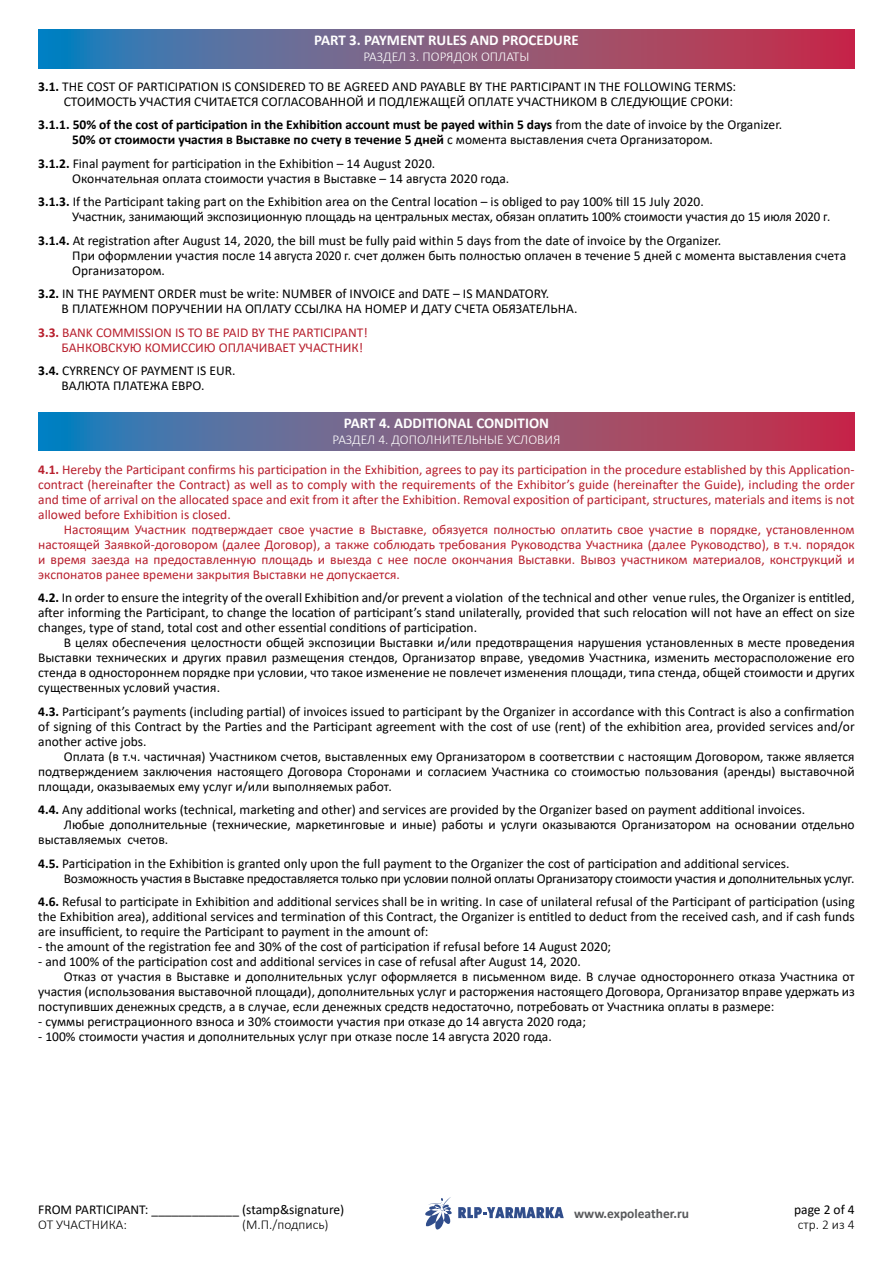
<style>
.page{position:relative;width:893px;height:1263px;background:#fff}
.page>*{position:absolute;margin:0;border:0;box-sizing:border-box;transform-origin:0 0}
.t1{font:700 15px "Calibri";color:#fff}
.t2{font:13.5px/15px "Calibri";color:#000;text-align:justify}
.t3{font:13.5px/15px "Calibri";color:#b8202e;text-align:justify}
.t4{font:13.5px/15px "Calibri";letter-spacing:-.02em;color:#000}
.t5{font:700 13.5px/15px "Calibri";color:#000}
.t6{font:300 13.5px "Calibri";color:#000}
.t7{font:300 13.5px "Calibri";color:#fff}
.t8{font:700 13.5px "Calibri";color:#58595b}
.s1{font-weight:700}
.s2{font-weight:400}
.s3{font-weight:300;color:#fff}
</style>
<div class="page">
<svg style="left:38px;top:412px;width:817px;height:39px;background:#7e5b81"></svg>
<svg style="left:38px;top:30px;width:817px;height:38px;background:#7e5b81"></svg>
<svg style="left:425px;top:1197px;width:27px;height:32px"></svg>
<svg style="left:458px;top:1207px;width:106px;height:11px"></svg>
<p class="t1" style="left:314px;top:30px;width:266px">PART 3. PAYMENT RULES AND PROCEDURE</p>
<p class="t7" style="left:363px;top:49px;width:167px">РАЗДЕЛ 3. ПОРЯДОК ОПЛАТЫ</p>
<p class="t2" style="left:38px;top:79px;width:699px;text-align:right"><span class="s1">3.1.</span> THE COST OF PARTICIPATION IS CONSIDERED TO BE AGREED AND PAYABLE BY THE PARTICIPANT IN THE FOLLOWING TERMS:<br>СТОИМОСТЬ УЧАСТИЯ СЧИТАЕТСЯ СОГЛАСОВАННОЙ И ПОДЛЕЖАЩЕЙ ОПЛАТЕ УЧАСТНИКОМ В СЛЕДУЮЩИЕ СРОКИ:</p>
<p class="t5" style="left:72px;top:117px;width:711px;text-indent:-34px">3.1.1. 50% of the cost of participation in the Exhibition account must be payed within 5 days <span class="s2">from the date of invoice by the Organizer.<br></span>50% от стоимости участия в Выставке по счету в течение 5 дней <span class="s2">с момента выставления счета Организатором.</span></p>
<p class="t2" style="left:72px;top:156px;width:438px;text-indent:-34px"><span class="s1">3.1.2.</span> Final payment for participation in the Exhibition – 14 August 2020.<br>Окончательная оплата стоимости участия в Выставке – 14 августа 2020 года.</p>
<p class="t2" style="left:72px;top:194px;width:759px;text-indent:-34px"><span class="s1">3.1.3.</span> If the Participant taking part on the Exhibition area on the Central location – is obliged to pay 100% till 15 July 2020.<br>Участник, занимающий экспозиционную площадь на центральных местах, обязан оплатить 100% стоимости участия до 15 июля 2020 г.</p>
<p class="t2" style="left:72px;top:233px;width:775px;text-align:left;text-indent:-34px"><span class="s1">3.1.4.</span> At registration after August 14, 2020, the bill must be fully paid within 5 days from the date of invoice by the Organizer.<br>При оформлении участия после 14 августа 2020 г. счет должен быть полностью оплачен в течение 5 дней с момента выставления счета<br>Организатором.</p>
<p class="t2" style="left:62px;top:286px;width:517px;text-indent:-23px"><span class="s1">3.2.</span> IN THE PAYMENT ORDER must be write: NUMBER of INVOICE and DATE – IS MANDATORY.<br>В ПЛАТЕЖНОМ ПОРУЧЕНИИ НА ОПЛАТУ ССЫЛКА НА НОМЕР И ДАТУ СЧЕТА ОБЯЗАТЕЛЬНА.</p>
<p class="t3" style="left:62px;top:325px;width:308px;text-indent:-23px"><span class="s1">3.3.</span> BANK COMMISSION IS TO BE PAID BY THE PARTICIPANT!<br>БАНКОВСКУЮ КОМИССИЮ ОПЛАЧИВАЕТ УЧАСТНИК!</p>
<p class="t2" style="left:38px;top:363px;width:199px;text-align:center"><span class="s1">3.4.</span> CYRRENCY OF PAYMENT IS EUR.<br>ВАЛЮТА ПЛАТЕЖА ЕВРО.</p>
<p class="t1" style="left:344px;top:412px;width:207px">PART 4. ADDITIONAL CONDITION</p>
<p class="t3" style="left:38px;top:425px;width:818px;line-height:29.4px;text-align:center"><span class="s3">РАЗДЕЛ 4. ДОПОЛНИТЕЛЬНЫЕ УСЛОВИЯ<br></span><span class="s1">4.1.</span> Hereby the Participant confirms his participation in the Exhibition, agrees to pay its participation in the procedure established by this Application-</p>
<p class="t3" style="left:38px;top:476px;width:818px">contract (hereinafter the Contract) as well as to comply with the requirements of the Exhibitor’s guide (hereinafter the Guide), including the order and time of arrival on the allocated space and exit from it after the Exhibition. Removal exposition of participant, structures, materials and items is not allowed before Exhibition is closed.</p>
<p class="t3" style="left:38px;top:521px;width:818px;text-indent:26px">Настоящим Участник подтверждает свое участие в Выставке, обязуется полностью оплатить свое участие в порядке, установленном настоящей Заявкой-договором (далее Договор), а также соблюдать требования Руководства Участника (далее Руководство), в т.ч. порядок и время заезда на предоставленную площадь и выезда с нее после окончания Выставки. Вывоз участником материалов, конструкций и экспонатов ранее времени закрытия Выставки не допускается.</p>
<p class="t2" style="left:38px;top:590px;width:818px"><span class="s1">4.2.</span> In order to ensure the integrity of the overall Exhibition and/or prevent a violation of the technical and other venue rules, the Organizer is entitled, after informing the Participant, to change the location of participant’s stand unilaterally, provided that such relocation will not have an effect on size changes, type of stand, total cost and other essential conditions of participation.</p>
<p class="t2" style="left:38px;top:635px;width:818px;text-indent:26px">В целях обеспечения целостности общей экспозиции Выставки и/или предотвращения нарушения установленных в месте проведения Выставки технических и других правил размещения стендов, Организатор вправе, уведомив Участника, изменить месторасположение его стенда в одностороннем порядке при условии, что такое изменение не повлечет изменения площади, типа стенда, общей стоимости и других существенных условий участия.</p>
<p class="t2" style="left:38px;top:703px;width:818px"><span class="s1">4.3.</span> Participant’s payments (including partial) of invoices issued to participant by the Organizer in accordance with this Contract is also a confirmation of signing of this Contract by the Parties and the Participant agreement with the cost of use (rent) of the exhibition area, provided services and/or another active jobs.</p>
<p class="t2" style="left:38px;top:748px;width:818px;text-indent:26px">Оплата (в т.ч. частичная) Участником счетов, выставленных ему Организатором в соответствии с настоящим Договором, также является подтверждением заключения настоящего Договора Сторонами и согласием Участника со стоимостью пользования (аренды) выставочной площади, оказываемых ему услуг и/или выполняемых работ.</p>
<p class="t2" style="left:38px;top:802px;width:768px"><span class="s1">4.4.</span> Any additional works (technical, marketing and other) and services are provided by the Organizer based on payment additional invoices.</p>
<p class="t2" style="left:64px;top:817px;width:792px">Любые дополнительные (технические, маркетинговые и иные) работы и услуги оказываются Организатором на основании отдельно</p>
<p class="t2" style="left:38px;top:832px;width:131px">выставляемых счетов.</p>
<p class="t4" style="left:64px;top:855px;width:792px;text-indent:-26px"><span class="s1">4.5.</span> Participation in the Exhibition is granted only upon the full payment to the Organizer the cost of participation and additional services.<br>Возможность участия в Выставке предоставляется только при условии полной оплаты Организатору стоимости участия и дополнительных услуг.</p>
<p class="t2" style="left:38px;top:894px;width:818px"><span class="s1">4.6.</span> Refusal to participate in Exhibition and additional services shall be in writing. In case of unilateral refusal of the Participant of participation (using the Exhibition area), additional services and termination of this Contract, the Organizer is entitled to deduct from the received cash, and if cash funds are insufficient, to require the Participant to payment in the amount of:</p>
<p class="t2" style="left:38px;top:939px;width:574px">- the amount of the registration fee and 30% of the cost of participation if refusal before 14 August 2020;</p>
<p class="t2" style="left:38px;top:954px;width:544px">- and 100% of the participation cost and additional services in case of refusal after August 14, 2020.</p>
<p class="t2" style="left:64px;top:969px;width:792px">Отказ от участия в Выставке и дополнительных услуг оформляется в письменном виде. В случае одностороннего отказа Участника от</p>
<p class="t2" style="left:38px;top:984px;width:818px">участия (использования выставочной площади), дополнительных услуг и расторжения настоящего Договора, Организатор вправе удержать из</p>
<p class="t2" style="left:38px;top:999px;width:738px">поступивших денежных средств, а в случае, если денежных средств недостаточно, потребовать от Участника оплаты в размере:</p>
<p class="t2" style="left:38px;top:1014px;width:549px">- суммы регистрационного взноса и 30% стоимости участия при отказе до 14 августа 2020 года;</p>
<p class="t2" style="left:38px;top:1029px;width:515px">- 100% стоимости участия и дополнительных услуг при отказе после 14 августа 2020 года.</p>
<p class="t2" style="left:38px;top:1201px;width:308px">FROM PARTICIPANT: _____________ (stamp&amp;signature)</p>
<p class="t6" style="left:38px;top:1216px;width:90px">ОТ УЧАСТНИКА:</p>
<p class="t6" style="left:242px;top:1216px;width:88px">(М.П./подпись)</p>
<p class="t8" style="left:574px;top:1204px;width:117px">www.expoleather.ru</p>
<p class="t2" style="left:794px;top:1201px;width:62px">page 2 of 4</p>
<p class="t6" style="left:798px;top:1216px;width:58px">стр. 2 из 4</p>
</div>
